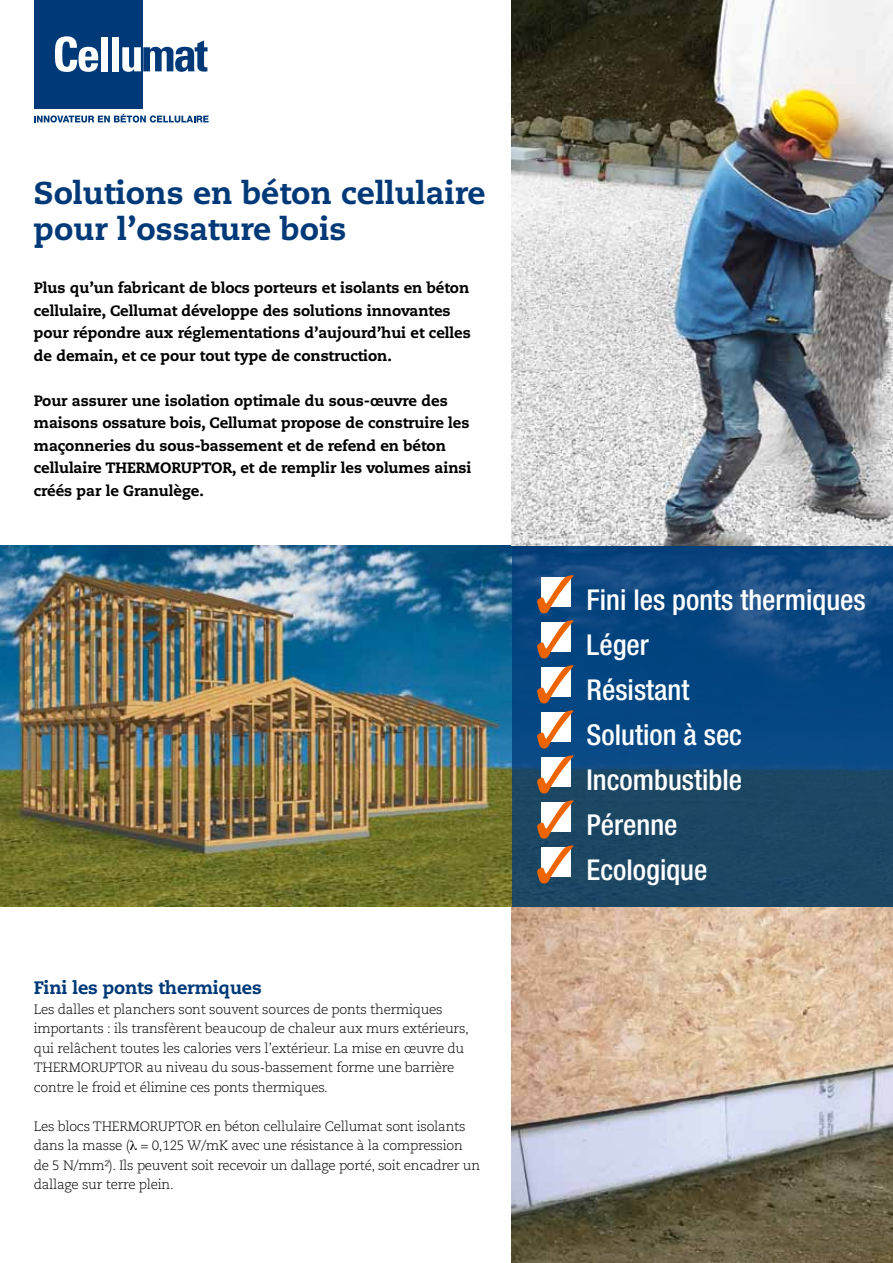
<style>
.page{position:relative;width:893px;height:1263px;background:#fff}
.page>*{position:absolute;margin:0;border:0;box-sizing:border-box;transform-origin:0 0}
.t1{font:800 31.5px/36px "Caecilia LT Std";color:#003978}
.t2{font:500 condensed 28.8px "Helvetica Neue LT Std";color:#fff}
.t3{font:800 18px "Caecilia LT Std";letter-spacing:-.01em;color:#003978}
.t4{font:800 15px/22.5px "Caecilia LT Std";letter-spacing:-.005em;color:#000}
.t5{font:300 13.5px/19.5px "Caecilia LT Std";letter-spacing:-.02em;color:#000}
.s1{color:#ec6502}
</style>
<div class="page">
<img style="left:512px;top:906px;width:381px;height:357px">
<img style="left:0;top:545px;width:512px;height:361px">
<svg style="left:512px;top:545px;width:381px;height:361px;background:#114776"></svg>
<div style="left:541px;top:577px;width:29px;height:30px;background:#fff"></div>
<div style="left:541px;top:622px;width:29px;height:30px;background:#fff"></div>
<div style="left:541px;top:667px;width:29px;height:30px;background:#fff"></div>
<div style="left:541px;top:712px;width:29px;height:30px;background:#fff"></div>
<div style="left:541px;top:757px;width:29px;height:30px;background:#fff"></div>
<div style="left:541px;top:802px;width:29px;height:30px;background:#fff"></div>
<div style="left:541px;top:847px;width:29px;height:30px;background:#fff"></div>
<div style="left:34px;top:0;width:108px;height:108px;background:#003978"></div>
<svg style="left:55px;top:36px;width:43px;height:36px"></svg>
<div style="left:101px;top:37px;width:7px;height:34px;background:#fff"></div>
<div style="left:112px;top:37px;width:7px;height:34px;background:#fff"></div>
<svg style="left:122px;top:40px;width:86px;height:32px"></svg>
<svg style="left:34px;top:114px;width:175px;height:9px"></svg>
<img style="left:512px;top:0;width:381px;height:545px">
<h1 class="t1" style="left:34px;top:175px;width:453px">Solutions en béton cellulaire pour l’ossature bois</h1>
<p class="t4" style="left:34px;top:277px;width:438px">Plus qu’un fabricant de blocs porteurs et isolants en béton cellulaire, Cellumat développe des solutions innovantes pour répondre aux réglementations d’aujourd’hui et celles de demain, et ce pour tout type de construction.</p>
<p class="t4" style="left:34px;top:389px;width:439px">Pour assurer une isolation optimale du sous-œuvre des maisons ossature bois, Cellumat propose de construire les maçonneries du sous-bassement et de refend en béton cellulaire THERMORUPTOR, et de remplir les volumes ainsi créés par le Granulège.</p>
<h3 class="t3" style="left:34px;top:976px;width:229px">Fini les ponts thermiques</h3>
<p class="t5" style="left:34px;top:999px;width:436px">Les dalles et planchers sont souvent sources de ponts thermiques importants : ils transfèrent beaucoup de chaleur aux murs extérieurs, qui relâchent toutes les calories vers l’extérieur. La mise en œuvre du THERMORUPTOR au niveau du sous-bassement forme une barrière contre le froid et élimine ces ponts thermiques.</p>
<p class="t5" style="left:34px;top:1116px;width:448px">Les blocs THERMORUPTOR en béton cellulaire Cellumat sont isolants dans la masse ( = 0,125 W/mK avec une résistance à la compression de 5 N/mm²). Ils peuvent soit recevoir un dallage porté, soit encadrer un dallage sur terre plein.</p>
<h2 class="t2" style="left:535px;top:582px;width:332px"><span class="s1">✓</span> Fini les ponts thermiques</h2>
<h2 class="t2" style="left:535px;top:627px;width:115px"><span class="s1">✓</span> Léger</h2>
<h2 class="t2" style="left:535px;top:672px;width:156px"><span class="s1">✓</span> Résistant</h2>
<h2 class="t2" style="left:535px;top:717px;width:208px"><span class="s1">✓</span> Solution à sec</h2>
<h2 class="t2" style="left:535px;top:762px;width:208px"><span class="s1">✓</span> Incombustible</h2>
<h2 class="t2" style="left:535px;top:807px;width:144px"><span class="s1">✓</span> Pérenne</h2>
<h2 class="t2" style="left:535px;top:852px;width:174px"><span class="s1">✓</span> Ecologique</h2>
</div>
